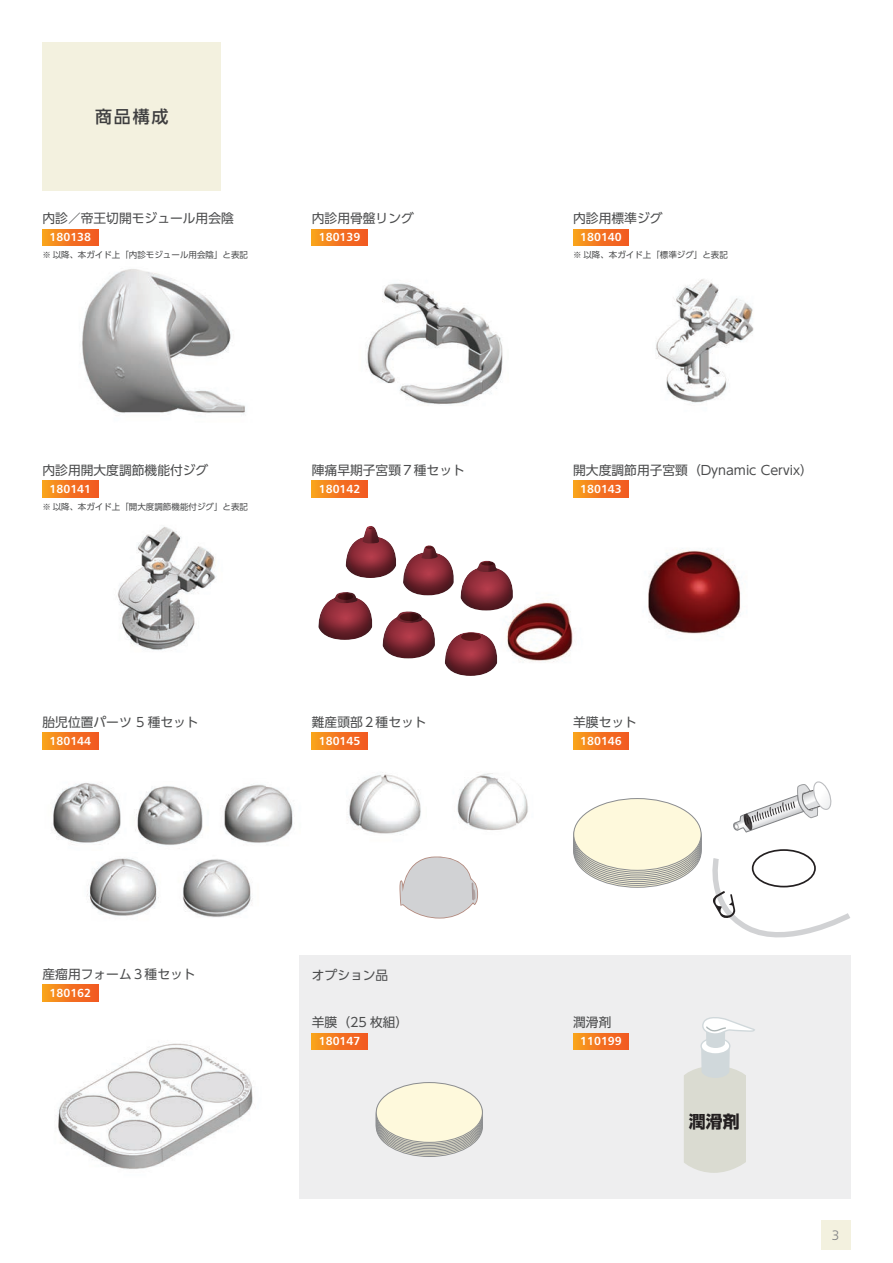
<style>
.page{position:relative;width:893px;height:1263px;background:#fff}
.page>*{position:absolute;margin:0;border:0;box-sizing:border-box;transform-origin:0 0}
.t1{font:500 16.95px "UD Shin Go Pro";color:#3e3e3f}
.t2{font:700 16.95px "UD Shin Go Pro";color:#231f20}
.t3{font:13.8px "Humanist 777 BT Light B";color:#808285}
.t4{font:12.75px "UD Shin Go Pro";color:#4b4c4d}
.t5{font:11.7px "Humanist 777 BT Bold B";color:#fff}
.t6{font:8.55px "UD Shin Go Pro";color:#4b4c4d}
.s1{font-weight:500}
</style>
<div class="page">
<div style="left:821px;top:1220px;width:29px;height:30px;background:#f3f1df"></div>
<img style="left:87px;top:858px;width:72px;height:58px">
<img style="left:182px;top:859px;width:70px;height:58px">
<img style="left:135px;top:786px;width:68px;height:63px">
<img style="left:53px;top:783px;width:68px;height:62px">
<img style="left:224px;top:784px;width:69px;height:59px">
<img style="left:348px;top:772px;width:73px;height:62px">
<img style="left:457px;top:773px;width:71px;height:57px">
<svg style="left:733px;top:781px;width:99px;height:52px"></svg>
<div style="left:752px;top:849px;width:64px;height:38px;border:2px solid #231f20;border-radius:50%"></div>
<svg style="left:706px;top:853px;width:145px;height:103px"></svg>
<svg style="left:574px;top:814px;width:127px;height:71px"></svg>
<svg style="left:574px;top:810px;width:127px;height:72px"></svg>
<svg style="left:574px;top:808px;width:127px;height:72px"></svg>
<svg style="left:574px;top:806px;width:127px;height:72px"></svg>
<svg style="left:574px;top:804px;width:127px;height:72px"></svg>
<svg style="left:574px;top:802px;width:127px;height:72px"></svg>
<svg style="left:574px;top:800px;width:127px;height:72px"></svg>
<div style="left:574px;top:798px;width:127px;height:72px;background:#fef9dc;border-radius:50%"></div>
<img style="left:86px;top:490px;width:130px;height:161px">
<img style="left:648px;top:548px;width:93px;height:86px">
<img style="left:513px;top:602px;width:60px;height:60px">
<svg style="left:318px;top:526px;width:195px;height:133px"></svg>
<div style="left:443px;top:630px;width:56px;height:46px;background:#231f20;opacity:.48"></div>
<div style="left:461px;top:633px;width:20px;height:8px;background:#5c1519;border-radius:50%"></div>
<img style="left:655px;top:279px;width:99px;height:124px">
<img style="left:366px;top:283px;width:137px;height:122px">
<img style="left:42px;top:229px;width:204px;height:186px">
<div style="left:299px;top:956px;width:551px;height:243px;background:#eeeeef"></div>
<div style="left:43px;top:43px;width:178px;height:148px;background:#f3f1df"></div>
<div style="left:43px;top:229px;width:55px;height:17px;background:linear-gradient(to right,#f79d1d,#f15222)"></div>
<div style="left:43px;top:481px;width:55px;height:16px;background:linear-gradient(to right,#f79d1d,#f15222)"></div>
<div style="left:43px;top:733px;width:55px;height:16px;background:linear-gradient(to right,#f79d1d,#f15222)"></div>
<div style="left:43px;top:985px;width:55px;height:16px;background:linear-gradient(to right,#f79d1d,#f15222)"></div>
<div style="left:312px;top:229px;width:55px;height:17px;background:linear-gradient(to right,#f89e1d,#f15223)"></div>
<div style="left:312px;top:481px;width:55px;height:16px;background:linear-gradient(to right,#f89e1d,#f15223)"></div>
<div style="left:312px;top:1033px;width:55px;height:17px;background:linear-gradient(to right,#f89e1d,#f15223)"></div>
<div style="left:312px;top:733px;width:55px;height:16px;background:linear-gradient(to right,#f89e1d,#f15223)"></div>
<div style="left:573px;top:229px;width:56px;height:17px;background:linear-gradient(to right,#f89e1d,#f15322)"></div>
<div style="left:573px;top:481px;width:56px;height:16px;background:linear-gradient(to right,#f89e1d,#f15322)"></div>
<div style="left:573px;top:733px;width:56px;height:16px;background:linear-gradient(to right,#f89e1d,#f15322)"></div>
<div style="left:573px;top:1033px;width:56px;height:17px;background:linear-gradient(to right,#f89e1d,#f15322)"></div>
<svg style="left:684px;top:1017px;width:71px;height:156px"></svg>
<img style="left:58px;top:1043px;width:195px;height:126px">
<svg style="left:376px;top:1095px;width:106px;height:60px"></svg>
<svg style="left:376px;top:1092px;width:106px;height:60px"></svg>
<svg style="left:376px;top:1089px;width:106px;height:60px"></svg>
<svg style="left:376px;top:1087px;width:106px;height:60px"></svg>
<svg style="left:376px;top:1084px;width:106px;height:60px"></svg>
<div style="left:376px;top:1082px;width:106px;height:60px;background:#fef9dc;border-radius:50%"></div>
<div style="left:376px;top:1082px;width:107px;height:60px;border:1px solid #8a8c8f;border-radius:50%"></div>
<svg style="left:399px;top:856px;width:79px;height:63px"></svg>
<h1 class="t1" style="left:95px;top:103px;width:75px">商品構成</h1>
<p class="t4" style="left:43px;top:208px;width:193px">内診／帝王切開モジュール用会陰</p>
<p class="t5" style="left:50px;top:230px;width:43px">180138</p>
<p class="t6" style="left:43px;top:248px;width:207px"><span class="s1">※</span> 以降、本ガイド上「内診モジュール用会陰」と表記</p>
<p class="t4" style="left:312px;top:208px;width:104px">内診用骨盤リング</p>
<p class="t5" style="left:319px;top:229px;width:43px">180139</p>
<p class="t4" style="left:573px;top:208px;width:91px">内診用標準ジグ</p>
<p class="t5" style="left:580px;top:229px;width:43px">180140</p>
<p class="t6" style="left:573px;top:247px;width:156px"><span class="s1">※</span> 以降、本ガイド上「標準ジグ」と表記</p>
<p class="t4" style="left:43px;top:460px;width:167px">内診用開大度調節機能付ジグ</p>
<p class="t5" style="left:50px;top:481px;width:43px">180141</p>
<p class="t6" style="left:43px;top:499px;width:207px"><span class="s1">※</span> 以降、本ガイド上「開大度調節機能付ジグ」と表記</p>
<p class="t4" style="left:312px;top:460px;width:155px">陣痛早期子宮頸７種セット</p>
<p class="t5" style="left:319px;top:481px;width:43px">180142</p>
<p class="t4" style="left:573px;top:460px;width:241px">開大度調節用子宮頸（Dynamic Cervix）</p>
<p class="t5" style="left:580px;top:481px;width:43px">180143</p>
<p class="t4" style="left:43px;top:712px;width:158px">胎児位置パーツ 5 種セット</p>
<p class="t5" style="left:50px;top:733px;width:43px">180144</p>
<p class="t4" style="left:312px;top:712px;width:116px">難産頭部２種セット</p>
<p class="t5" style="left:319px;top:733px;width:43px">180145</p>
<p class="t4" style="left:573px;top:712px;width:65px">羊膜セット</p>
<p class="t5" style="left:580px;top:733px;width:43px">180146</p>
<p class="t4" style="left:43px;top:964px;width:155px">産瘤用フォーム３種セット</p>
<p class="t5" style="left:50px;top:985px;width:43px">180162</p>
<p class="t4" style="left:312px;top:965px;width:78px">オプション品</p>
<p class="t4" style="left:312px;top:1012px;width:98px">羊膜（25 枚組）</p>
<p class="t5" style="left:319px;top:1034px;width:43px">180147</p>
<p class="t4" style="left:573px;top:1012px;width:40px">潤滑剤</p>
<p class="t5" style="left:580px;top:1034px;width:43px">110199</p>
<h1 class="t2" style="left:689px;top:1108px;width:53px">潤滑剤</h1>
<p class="t3" style="left:832px;top:1226px;width:9px">3</p>
</div>
